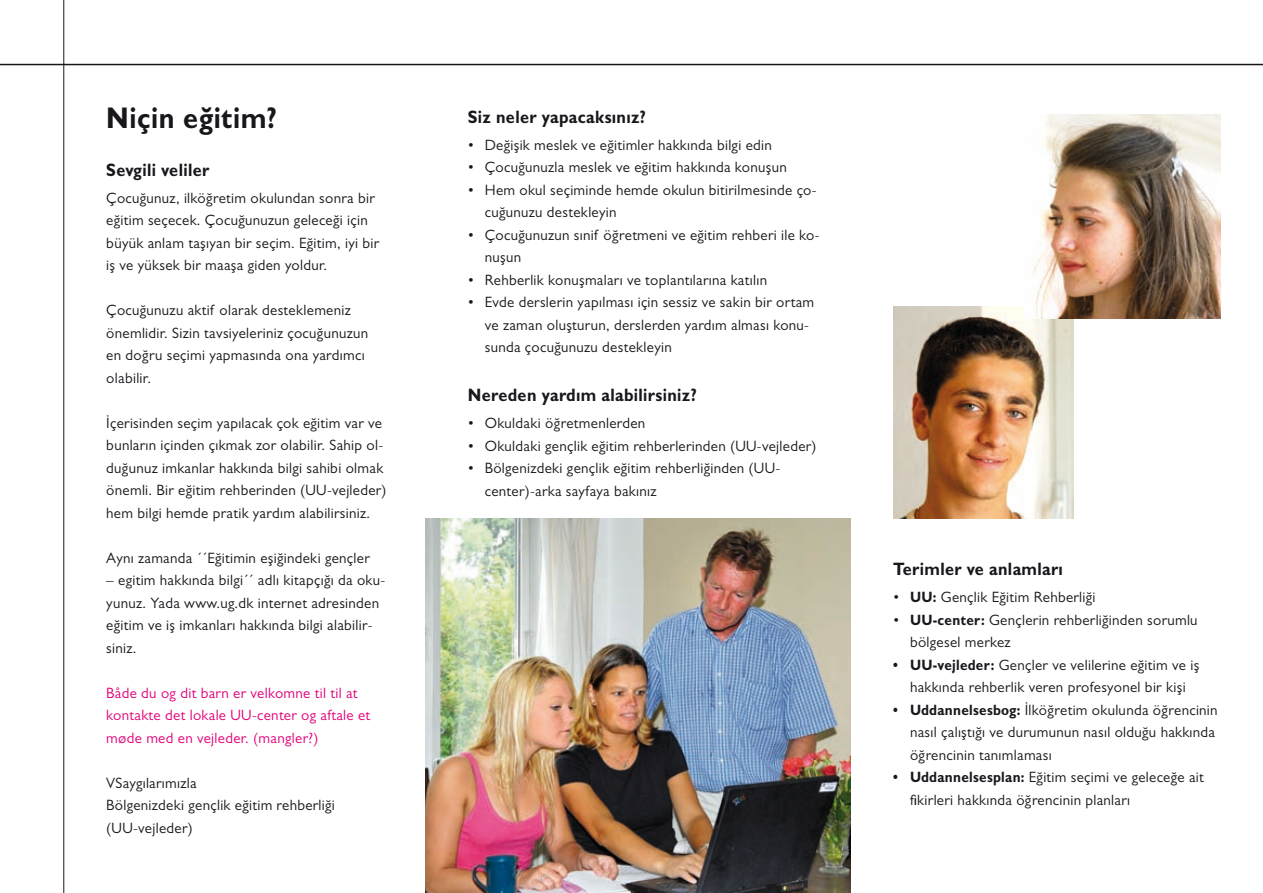
<style>
.page{position:relative;width:1263px;height:893px;background:#fff}
.page>*{position:absolute;margin:0;border:0;box-sizing:border-box;transform-origin:0 0}
.t1{font:700 30px "Gill Sans MT Pro";letter-spacing:.02em;color:#1a171c;scale:.9 1}
.t2{font:700 18px "Gill Sans MT Pro";letter-spacing:.02em;color:#1a171c;scale:.9 1}
.t3{font:15px/22.5px "Gill Sans MT Pro";letter-spacing:.02em;color:#1a171c}
.t4{font:15px/22.5px "Gill Sans MT Pro";letter-spacing:.02em;color:#e2007a}
.s1{font-weight:700}
</style>
<div class="page">
<hr style="left:63px;top:0;width:1px;height:893px;background:#1a171c">
<img style="left:425px;top:519px;width:425px;height:374px">
<hr style="left:0;top:64px;width:1263px;height:1px;background:#1a171c">
<img style="left:893px;top:306px;width:181px;height:213px">
<img style="left:1025px;top:115px;width:195px;height:204px">
<h1 class="t1" style="left:106px;top:99px;width:191px">Niçin eğitim?</h1>
<p class="t2" style="left:106px;top:159px;width:116px">Sevgili veliler</p>
<p class="t3" style="left:106px;top:186px;width:274px">Çocuğunuz, ilköğretim okulundan sonra bir eğitim seçecek. Çocuğunuzun geleceği için büyük anlam taşıyan bir seçim. Eğitim, iyi bir iş ve yüksek bir maaşa giden yoldur.</p>
<p class="t3" style="left:106px;top:299px;width:263px">Çocuğunuzu aktif olarak desteklemeniz önemlidir. Sizin tavsiyeleriniz çocuğunuzun en doğru seçimi yapmasında ona yardımcı olabilir.</p>
<p class="t3" style="left:106px;top:411px;width:282px">İçerisinden seçim yapılacak çok eğitim var ve bunların içinden çıkmak zor olabilir. Sahip ol&shy;duğunuz imkanlar hakkında bilgi sahibi olmak önemli. Bir eğitim rehberinden (UU-vejleder) hem bilgi hemde pratik yardım alabilirsiniz.</p>
<p class="t3" style="left:106px;top:546px;width:265px">Aynı zamanda ´´Eğitimin eşiğindeki gençler</p>
<p class="t3" style="left:106px;top:569px;width:280px">– egitim hakkında bilgi´´ adlı kitapçığı da oku&shy;yunuz. Yada www.ug.dk internet adresinden eğitim ve iş imkanları hakkında bilgi alabilir&shy;siniz.</p>
<p class="t4" style="left:106px;top:681px;width:266px">Både du og dit barn er velkomne til til at kontakte det lokale UU-center og aftale et møde med en vejleder. (mangler?)</p>
<p class="t3" style="left:106px;top:771px;width:230px">VSaygılarımızla<br>Bölgenizdeki gençlik eğitim rehberliği (UU-vejleder)</p>
<p class="t2" style="left:468px;top:105px;width:200px">Siz neler yapacaksınız?</p>
<p class="t3" style="left:468px;top:133px;width:306px">• Değişik meslek ve eğitimler hakkında bilgi edin</p>
<p class="t3" style="left:468px;top:156px;width:321px">• Çocuğunuzla meslek ve eğitim hakkında konuşun</p>
<p class="t3" style="left:485px;top:178px;width:333px;text-indent:-17px">• Hem okul seçiminde hemde okulun bitirilmesinde ço&shy;cuğunuzu destekleyin</p>
<p class="t3" style="left:485px;top:223px;width:336px;text-indent:-17px">• Çocuğunuzun sınif öğretmeni ve eğitim rehberi ile ko&shy;nuşun</p>
<p class="t3" style="left:468px;top:268px;width:301px">• Rehberlik konuşmaları ve toplantılarına katılın</p>
<p class="t3" style="left:485px;top:291px;width:331px;text-indent:-17px">• Evde derslerin yapılması için sessiz ve sakin bir ortam ve zaman oluşturun, derslerden yardım alması konu&shy;sunda çocuğunuzu destekleyin</p>
<p class="t2" style="left:468px;top:384px;width:256px">Nereden yardım alabilirsiniz?</p>
<p class="t3" style="left:468px;top:412px;width:179px">• Okuldaki öğretmenlerden</p>
<p class="t3" style="left:468px;top:434px;width:350px">• Okuldaki gençlik eğitim rehberlerinden (UU-vejleder)</p>
<p class="t3" style="left:485px;top:457px;width:297px;text-indent:-17px">• Bölgenizdeki gençlik eğitim rehberliğinden (UU&shy;center)-arka sayfaya bakınız</p>
<p class="t2" style="left:893px;top:558px;width:190px">Terimler ve anlamları</p>
<p class="t3" style="left:893px;top:586px;width:204px">• <span class="s1">UU:</span> Gençlik Eğitim Rehberliği</p>
<p class="t3" style="left:910px;top:608px;width:289px;text-indent:-17px">• <span class="s1">UU-center:</span> Gençlerin rehberliğinden sorumlu bölgesel merkez</p>
<p class="t3" style="left:893px;top:653px;width:308px;text-align:center"><span class="s1">• UU-vejleder:</span> Gençler ve velilerine eğitim ve iş hakkında rehberlik veren profesyonel bir kişi</p>
<p class="t3" style="left:910px;top:698px;width:309px;text-indent:-17px"><span class="s1">• Uddannelsesbog:</span> İlköğretim okulunda öğrencinin nasıl çalıştığı ve durumunun nasıl olduğu hakkında öğrencinin tanımlaması</p>
<p class="t3" style="left:910px;top:766px;width:295px;text-indent:-17px"><span class="s1">• Uddannelsesplan:</span> Eğitim seçimi ve geleceğe ait fikirleri hakkında öğrencinin planları</p>
</div>
